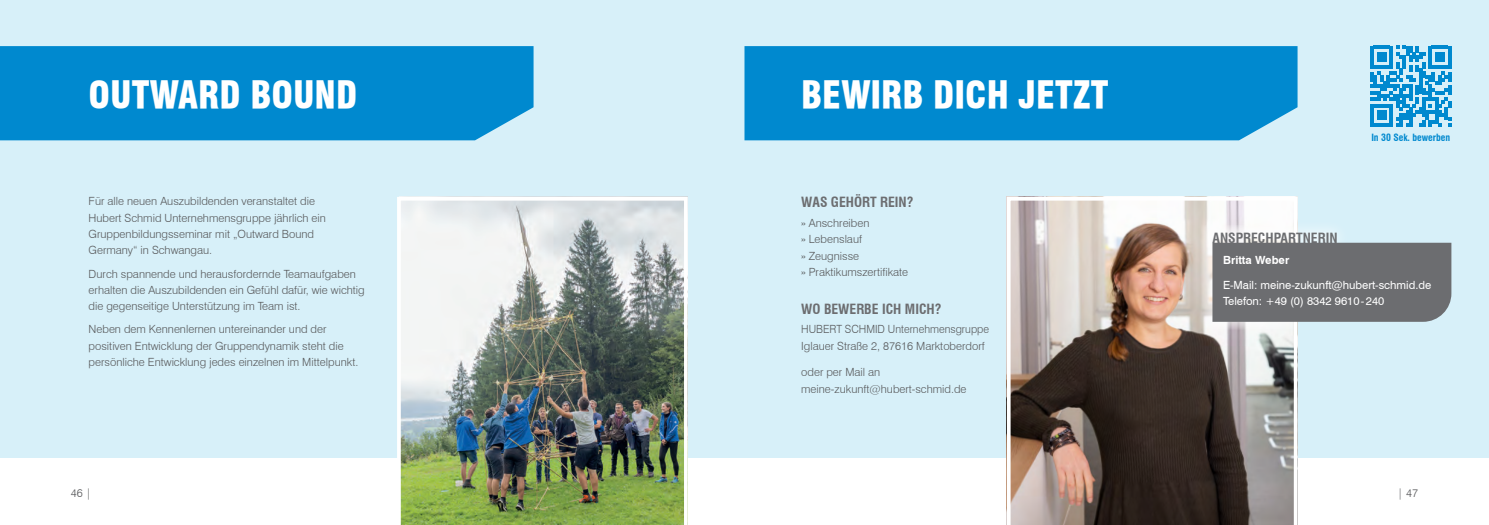
<style>
.page{position:relative;width:1489px;height:525px;background:#fff}
.page>*{position:absolute;margin:0;border:0;box-sizing:border-box;transform-origin:0 0}
.t1{font:36.25px "Swiss 721 Black Condensed BT";color:#fff}
.t2{font:700 condensed 13.75px "Swiss 721 BT";color:#6c6d70}
.t3{font:300 11.25px/16.2px "Swiss 721 BT";color:#57585a}
.t4{font:300 11.25px/16.2px "Swiss 721 BT";color:#57585a;scale:.95 1}
.t5{font:11.25px/16.2px "Swiss 721 BT";color:#fff}
.t6{font:700 11.25px "Swiss 721 BT";color:#fff}
.t7{font:700 condensed 9.75px "Swiss 721 BT";color:#0089cf}
</style>
<div class="page">
<div style="left:0;top:0;width:1488px;height:457px;background:#d7f0f9"></div>
<div style="left:0;top:46px;width:533px;height:94px;background:#0089cf"></div>
<div style="left:744px;top:46px;width:553px;height:94px;background:#0089cf"></div>
<img style="left:397px;top:197px;width:290px;height:327px">
<img style="left:1006px;top:197px;width:291px;height:327px">
<svg style="left:1200px;top:256px;width:97px;height:73px;background:#e3dfdd"></svg>
<div style="left:1199px;top:219px;width:150px;height:37px;background:#fff;opacity:.95"></div>
<div style="left:1212px;top:242px;width:239px;height:79px;background:#6c6d70"></div>
<svg style="left:1370px;top:46px;width:80px;height:81px"></svg>
<h1 class="t1" style="left:89px;top:73px;width:270px">OUTWARD BOUND</h1>
<p class="t3" style="left:89px;top:193px;width:239px">Für alle neuen Auszubildenden veranstaltet die Hubert Schmid Unternehmensgruppe jährlich ein Gruppenbildungsseminar mit „Outward Bound Germany“ in Schwangau.</p>
<p class="t3" style="left:89px;top:265px;width:278px">Durch spannende und herausfordernde Teamaufgaben erhalten die Auszubildenden ein Gefühl dafür, wie wichtig die gegenseitige Unterstützung im Team ist.</p>
<p class="t3" style="left:89px;top:321px;width:271px">Neben dem Kennenlernen untereinander und der positiven Entwicklung der Gruppendynamik steht die persönliche Entwicklung jedes einzelnen im Mittelpunkt.</p>
<h1 class="t1" style="left:801px;top:73px;width:309px">BEWIRB DICH JETZT</h1>
<p class="t2" style="left:801px;top:194px;width:114px">WAS GEHÖRT REIN?</p>
<p class="t3" style="left:801px;top:215px;width:108px">» Anschreiben<br>» Lebenslauf<br>» Zeugnisse<br>» Praktikumszertifikate</p>
<p class="t2" style="left:801px;top:300px;width:142px">WO BEWERBE ICH MICH?</p>
<p class="t4" style="left:801px;top:321px;width:199px">HUBERT SCHMID Unternehmensgruppe<br>Iglauer Straße 2, 87616 Marktoberdorf</p>
<p class="t3" style="left:801px;top:364px;width:167px">oder per Mail an meine-zukunft@hubert-schmid.de</p>
<p class="t7" style="left:1371px;top:131px;width:80px">In 30 Sek. bewerben</p>
<p class="t2" style="left:1212px;top:229px;width:127px">ANSPRECHPARTNERIN</p>
<p class="t6" style="left:1222px;top:253px;width:68px">Britta Weber</p>
<p class="t5" style="left:1222px;top:276px;width:210px">E-Mail: meine-zukunft@hubert-schmid.de<br>Telefon: +49 (0) 8342 9610-240</p>
<p class="t3" style="left:71px;top:484px;width:22px">46 |</p>
<p class="t3" style="left:1397px;top:484px;width:22px">| 47</p>
</div>
